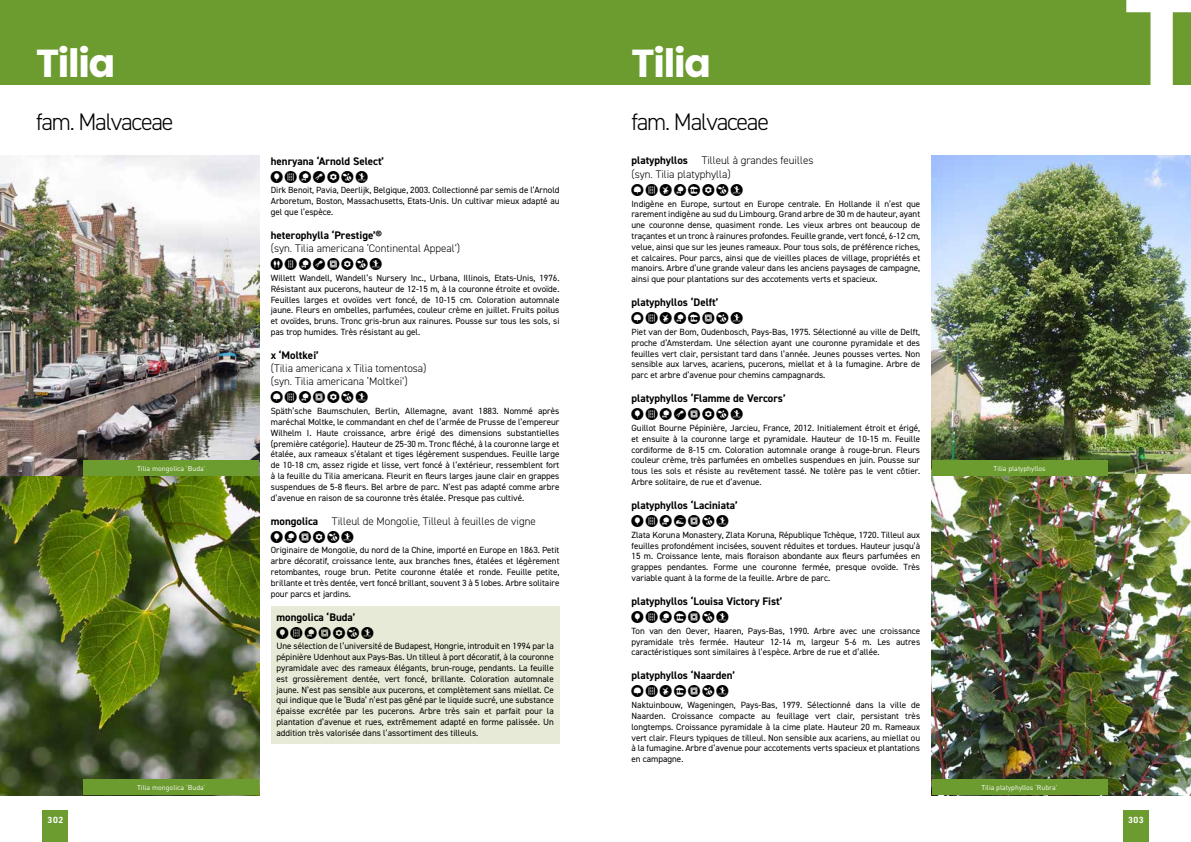
<style>
.page{position:relative;width:1191px;height:842px;background:#fff}
.page>*{position:absolute;margin:0;border:0;box-sizing:border-box;transform-origin:0 0}
.t1{font:700 130px "Poppins";color:#fff}
.t2{font:700 39px "Poppins";letter-spacing:-.03em;color:#fff}
.t3{font:300 24px "DIN2014";letter-spacing:-.05em;color:#000}
.t4{font:12px "Glyphter";letter-spacing:.18em;color:#000}
.t5{font:700 11px "DIN2014";color:#000}
.t6{font:300 11px/13.2px "DIN2014";color:#000}
.t7{font:9px/10.8px "DIN2014";color:#000;text-align:justify}
.t8{font:700 9px "DIN2014";letter-spacing:.06em;color:#fff}
.t9{font:7px "DIN";color:#fff}
.s1{font-family:"BKU"}
</style>
<div class="page">
<div style="left:595px;top:0;width:596px;height:85px;background:#6c9c30"></div>
<div style="left:0;top:0;width:595px;height:85px;background:#6c9c30"></div>
<div style="left:43px;top:810px;width:25px;height:32px;background:#6c9c30"></div>
<div style="left:1123px;top:810px;width:25px;height:32px;background:#6c9c30"></div>
<div style="left:271px;top:606px;width:288px;height:23px;background:#e6ead6"></div>
<div style="left:271px;top:621px;width:288px;height:26px;background:#e6ead6"></div>
<div style="left:271px;top:637px;width:288px;height:106px;background:#e6ead6"></div>
<img style="left:0;top:156px;width:259px;height:639px">
<div style="left:84px;top:460px;width:175px;height:16px;background:#6c9c30"></div>
<div style="left:84px;top:780px;width:175px;height:15px;background:#6c9c30"></div>
<img style="left:931px;top:156px;width:260px;height:639px">
<div style="left:931px;top:461px;width:176px;height:15px;background:#6c9c30"></div>
<div style="left:931px;top:780px;width:176px;height:15px;background:#6c9c30"></div>
<h2 class="t2" style="left:36px;top:41px;width:81px">Tilia</h2>
<h3 class="t3" style="left:36px;top:107px;width:139px">fam. Malvaceae</h3>
<h2 class="t2" style="left:631px;top:41px;width:81px">Tilia</h2>
<h3 class="t3" style="left:631px;top:107px;width:139px">fam. Malvaceae</h3>
<h1 class="t1" style="left:1123px;top:-35px;width:78px">T</h1>
<p class="t9" style="left:137px;top:464px;width:70px">Tilia mongolica ‘Buda’</p>
<p class="t5" style="left:271px;top:153px;width:115px">henryana ‘Arnold Select’</p>
<h3 class="t4" style="left:271px;top:171px;width:98px">BGIMO<span class="s1">12</span></h3>
<p class="t7" style="left:271px;top:185px;width:290px">Dirk Benoit, Pavia, Deerlijk, Belgique, 2003. Collectionné par semis de l’Arnold Arboretum, Boston, Massachusetts, Etats-Unis. Un cultivar mieux adapté au gel que l’espèce.</p>
<p class="t5" style="left:271px;top:228px;width:113px">heterophylla ‘Prestige’®</p>
<p class="t6" style="left:271px;top:242px;width:191px">(syn. Tilia americana ‘Continental Appeal’)</p>
<h3 class="t4" style="left:271px;top:259px;width:113px">CFIMNO<span class="s1">12</span></h3>
<p class="t7" style="left:271px;top:272px;width:290px">Willett Wandell, Wandell’s Nursery Inc., Urbana, Illinois, Etats-Unis, 1976.<br>Résistant aux pucerons, hauteur de 12-15 m, à la couronne étroite et ovoïde.<br>Feuilles larges et ovoïdes vert foncé, de 10-15 cm. Coloration automnale jaune. Fleurs en ombelles, parfumées, couleur crème en juillet. Fruits poilus et ovoïdes, bruns. Tronc gris-brun aux rainures. Pousse sur tous les sols, si pas trop humides. Très résistant au gel.</p>
<p class="t5" style="left:271px;top:348px;width:50px">x ‘Moltkei’</p>
<p class="t6" style="left:271px;top:362px;width:157px">(Tilia americana x Tilia tomentosa) (syn. Tilia americana ‘Moltkei’)</p>
<h3 class="t4" style="left:271px;top:392px;width:98px">EGINO<span class="s1">12</span></h3>
<p class="t7" style="left:271px;top:406px;width:290px">Späth’sche Baumschulen, Berlin, Allemagne, avant 1883. Nommé après maréchal Moltke, le commandant en chef de l’armée de Prusse de l’empereur Wilhelm I. Haute croissance, arbre érigé des dimensions substantielles (première catégorie). Hauteur de 25-30 m. Tronc fléché, à la couronne large et étalée, aux rameaux s’étalant et tiges légèrement suspendues. Feuille large de 10-18 cm, assez rigide et lisse, vert foncé à l’extérieur, ressemblent fort à la feuille du Tilia americana. Fleurit en fleurs larges jaune clair en grappes suspendues de 5-8 fleurs. Bel arbre de parc. N’est pas adapté comme arbre d’avenue en raison de sa couronne très étalée. Presque pas cultivé.</p>
<p class="t5" style="left:271px;top:513px;width:49px">mongolica</p>
<p class="t6" style="left:332px;top:514px;width:205px">Tilleul de Mongolie, Tilleul à feuilles de vigne</p>
<h3 class="t4" style="left:271px;top:531px;width:84px">BINO<span class="s1">12</span></h3>
<p class="t7" style="left:271px;top:545px;width:290px">Originaire de Mongolie, du nord de la Chine, importé en Europe en 1863. Petit arbre décoratif, croissance lente, aux branches fines, étalées et légèrement retombantes, rouge brun. Petite couronne étalée et ronde. Feuille petite, brillante et très dentée, vert foncé brillant, souvent 3 à 5 lobes. Arbre solitaire pour parcs et jardins.</p>
<p class="t5" style="left:276px;top:609px;width:81px">mongolica ‘Buda’</p>
<h3 class="t4" style="left:276px;top:627px;width:98px">BGINO<span class="s1">12</span></h3>
<p class="t7" style="left:276px;top:641px;width:279px">Une sélection de l’université de Budapest, Hongrie, introduit en 1994 par la pépinière Udenhout aux Pays-Bas. Un tilleul à port décoratif, à la couronne pyramidale avec des rameaux élégants, brun-rouge, pendants. La feuille est grossièrement dentée, vert foncé, brillante. Coloration automnale jaune. N’est pas sensible aux pucerons, et complètement sans miellat. Ce qui indique que le ‘Buda’ n’est pas gêné par le liquide sucré, une substance épaisse excrétée par les pucerons. Arbre très sain et parfait pour la plantation d’avenue et rues, extrêmement adapté en forme palissée. Un addition très valorisée dans l’assortiment des tilleuls.</p>
<p class="t6" style="left:631px;top:154px;width:183px;text-indent:70px">Tilleul à grandes feuilles (syn. Tilia platyphylla)</p>
<h3 class="t4" style="left:631px;top:185px;width:113px">EGHIKO<span class="s1">12</span></h3>
<p class="t7" style="left:631px;top:198px;width:290px">Indigène en Europe, surtout en Europe centrale. En Hollande il n’est que rarement indigène au sud du Limbourg. Grand arbre de 30 m de hauteur, ayant une couronne dense, quasiment ronde. Les vieux arbres ont beaucoup de traçantes et un tronc à rainures profondes. Feuille grande, vert foncé, 6-12 cm, velue, ainsi que sur les jeunes rameaux. Pour tous sols, de préférence riches, et calcaires. Pour parcs, ainsi que de vieilles places de village, propriétés et manoirs. Arbre d’une grande valeur dans les anciens paysages de campagne, ainsi que pour plantations sur des accotements verts et spacieux.</p>
<p class="t5" style="left:631px;top:295px;width:88px">platyphyllos ‘Delft’</p>
<h3 class="t4" style="left:631px;top:313px;width:113px">EGHIKN<span class="s1">12</span></h3>
<p class="t7" style="left:631px;top:326px;width:290px">Piet van der Bom, Oudenbosch, Pays-Bas, 1975. Sélectionné au ville de Delft, proche d’Amsterdam. Une sélection ayant une couronne pyramidale et des feuilles vert clair, persistant tard dans l’année. Jeunes pousses vertes. Non sensible aux larves, acariens, pucerons, miellat et à la fumagine. Arbre de parc et arbre d’avenue pour chemins campagnards.</p>
<p class="t5" style="left:631px;top:391px;width:156px">platyphyllos ‘Flamme de Vercors’</p>
<h3 class="t4" style="left:631px;top:409px;width:113px">BGIMNO<span class="s1">12</span></h3>
<p class="t7" style="left:631px;top:422px;width:290px">Guillot Bourne Pépinière, Jarcieu, France, 2012. Initialement étroit et érigé, et ensuite à la couronne large et pyramidale. Hauteur de 10-15 m. Feuille cordiforme de 8-15 cm. Coloration automnale orange à rouge-brun. Fleurs couleur crème, très parfumées en ombelles suspendues en juin. Pousse sur tous les sols et résiste au revêtement tassé. Ne tolère pas le vent côtier.<br>Arbre solitaire, de rue et d’avenue.</p>
<p class="t5" style="left:631px;top:498px;width:108px">platyphyllos ‘Laciniata’</p>
<h3 class="t4" style="left:631px;top:516px;width:98px">BGIJN<span class="s1">12</span></h3>
<p class="t7" style="left:631px;top:529px;width:290px">Zlata Koruna Monastery, Zlata Koruna, République Tchèque, 1720. Tilleul aux feuilles profondément incisées, souvent réduites et tordues. Hauteur jusqu’à 15 m. Croissance lente, mais floraison abondante aux fleurs parfumées en grappes pendantes. Forme une couronne fermée, presque ovoïde. Très variable quant à la forme de la feuille. Arbre de parc.</p>
<p class="t5" style="left:631px;top:594px;width:153px">platyphyllos ‘Louisa Victory Fist’</p>
<h3 class="t4" style="left:631px;top:612px;width:98px">BGIKN<span class="s1">12</span></h3>
<p class="t7" style="left:631px;top:625px;width:290px">Ton van den Oever, Haaren, Pays-Bas, 1990. Arbre avec une croissance pyramidale très fermée. Hauteur 12-14 m, largeur 5-6 m. Les autres caractéristiques sont similaires à l’espèce. Arbre de rue et d’allée.</p>
<p class="t5" style="left:631px;top:668px;width:105px">platyphyllos ‘Naarden’</p>
<h3 class="t4" style="left:631px;top:686px;width:98px">EGHKN<span class="s1">12</span></h3>
<p class="t7" style="left:631px;top:699px;width:290px">Naktuinbouw, Wageningen, Pays-Bas, 1979. Sélectionné dans la ville de Naarden. Croissance compacte au feuillage vert clair, persistant très longtemps. Croissance pyramidale à la cime plate. Hauteur 20 m. Rameaux vert clair. Fleurs typiques de tilleul. Non sensible aux acariens, au miellat ou à la fumagine. Arbre d’avenue pour accotements verts spacieux et plantations en campagne.</p>
<p class="t5" style="left:631px;top:153px;width:58px">platyphyllos</p>
<p class="t9" style="left:993px;top:464px;width:53px">Tilia platyphyllos</p>
<p class="t9" style="left:137px;top:783px;width:70px">Tilia mongolica ‘Buda’</p>
<p class="t9" style="left:162px;top:783px;width:20px">Naam</p>
<p class="t9" style="left:981px;top:783px;width:78px">Tilia platyphyllos ‘Rubra’</p>
<p class="t8" style="left:48px;top:814px;width:17px">302</p>
<p class="t8" style="left:1128px;top:814px;width:17px">303</p>
</div>
